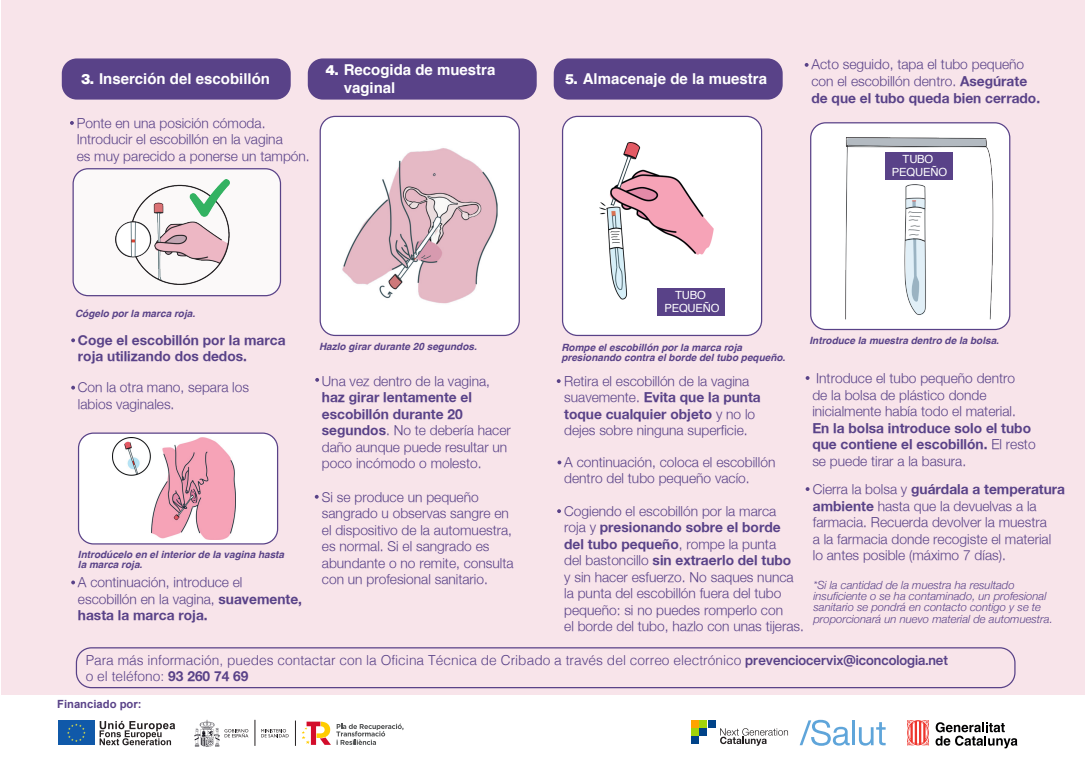
<style>
.page{position:relative;width:1088px;height:780px;background:#fff}
.page>*{position:absolute;margin:0;border:0;box-sizing:border-box;transform-origin:0 0}
.t1{font:700 15px/18px "Helvetica";color:#fff}
.t2{font:300 13.75px/16.5px "Helvetica Neue";color:#594288}
.t3{font:300 13.75px/16.2px "Helvetica";color:#594288}
.t4{font:700 13.75px/16.5px "Helvetica Neue";color:#594288}
.t5{font:italic 300 11.25px/11.2px "Helvetica Neue";color:#594288}
.t6{font:11.25px/13.5px "Helvetica";letter-spacing:-.015em;color:#fff;text-align:center}
.t7{font:700 11.25px "Arial";color:#594288}
.t8{font:italic 700 10px/10px "Helvetica";color:#594288}
.s1{font-family:"Helvetica Now Display";font-weight:900;font-size:13.75px}
.s2{font-weight:700}
.s3{font-weight:300}
.s4{font-family:"Helvetica Now Display";font-weight:700}
.s5{font-family:"Helvetica Neue";font-weight:700}
</style>
<div class="page">
<div style="left:1px;top:0;width:1084px;height:694px;background:#f8e4ea"></div>
<div style="left:691px;top:719px;width:7px;height:8px;background:#ffa300"></div>
<div style="left:699px;top:719px;width:8px;height:8px;background:#a2d40a"></div>
<div style="left:708px;top:719px;width:7px;height:8px;background:#004389"></div>
<div style="left:691px;top:728px;width:7px;height:7px;background:#a2d40a"></div>
<div style="left:699px;top:728px;width:8px;height:7px;background:#004389"></div>
<div style="left:691px;top:736px;width:7px;height:8px;background:#004389"></div>
<svg style="left:720px;top:728px;width:68px;height:17px"></svg>
<div style="left:58px;top:720px;width:37px;height:25px;background:#1059a9"></div>
<svg style="left:67px;top:723px;width:19px;height:19px"></svg>
<svg style="left:100px;top:720px;width:75px;height:25px"></svg>
<svg style="left:255px;top:719px;width:34px;height:26px"></svg>
<svg style="left:295px;top:720px;width:1px;height:25px"></svg>
<svg style="left:194px;top:719px;width:54px;height:27px"></svg>
<svg style="left:302px;top:721px;width:101px;height:23px"></svg>
<svg style="left:935px;top:722px;width:82px;height:26px"></svg>
<svg style="left:907px;top:720px;width:22px;height:25px"></svg>
<svg style="left:799px;top:719px;width:51px;height:26px"></svg>
<hr style="left:852px;top:720px;width:3px;height:25px;background:#5fa5da">
<svg style="left:859px;top:722px;width:26px;height:23px"></svg>
<div style="left:73px;top:169px;width:207px;height:126px;background:#fbf9f9;border-radius:15px"></div>
<div style="left:73px;top:168px;width:208px;height:128px;border:1px solid #594288;border-radius:15px"></div>
<div style="left:62px;top:58px;width:229px;height:42px;background:#594288;border-radius:15px"></div>
<svg style="left:70px;top:121px;width:4px;height:4px"></svg>
<div style="left:308px;top:58px;width:229px;height:42px;background:#594288;border-radius:15px"></div>
<div style="left:554px;top:58px;width:229px;height:42px;background:#594288;border-radius:15px"></div>
<div style="left:320px;top:116px;width:199px;height:219px;background:#fff;border-radius:15px"></div>
<img style="left:342px;top:148px;width:156px;height:156px">
<div style="left:320px;top:116px;width:200px;height:220px;border:1px solid #594288;border-radius:15px"></div>
<div style="left:562px;top:116px;width:199px;height:219px;background:#fff;border-radius:15px"></div>
<img style="left:599px;top:142px;width:115px;height:158px">
<div style="left:562px;top:116px;width:200px;height:220px;border:1px solid #594288;border-radius:15px"></div>
<svg style="left:315px;top:378px;width:4px;height:4px"></svg>
<svg style="left:557px;top:379px;width:4px;height:4px"></svg>
<svg style="left:557px;top:460px;width:4px;height:4px"></svg>
<svg style="left:71px;top:385px;width:4px;height:4px"></svg>
<svg style="left:71px;top:338px;width:4px;height:4px"></svg>
<svg style="left:71px;top:580px;width:4px;height:4px"></svg>
<div style="left:79px;top:433px;width:199px;height:111px;background:#fff;border-radius:15px"></div>
<img style="left:112px;top:437px;width:123px;height:102px">
<div style="left:78px;top:432px;width:200px;height:112px;border:1px solid #594288;border-radius:15px"></div>
<img style="left:116px;top:180px;width:113px;height:104px">
<svg style="left:315px;top:495px;width:4px;height:3px"></svg>
<div style="left:657px;top:288px;width:68px;height:28px;background:#594288"></div>
<svg style="left:805px;top:376px;width:4px;height:4px"></svg>
<div style="left:811px;top:123px;width:199px;height:206px;background:#fff;border-radius:15px"></div>
<img style="left:812px;top:124px;width:198px;height:195px">
<div style="left:810px;top:122px;width:200px;height:208px;border:1px solid #594288;border-radius:15px"></div>
<svg style="left:805px;top:63px;width:3px;height:4px"></svg>
<div style="left:76px;top:647px;width:939px;height:41px;border:1px solid #594288;border-radius:15px"></div>
<svg style="left:805px;top:487px;width:4px;height:4px"></svg>
<div style="left:885px;top:152px;width:67px;height:28px;background:#594288"></div>
<svg style="left:557px;top:509px;width:4px;height:4px"></svg>
<p class="t1" style="left:81px;top:69px;width:190px"><span class="s1">3.</span> Inserción del escobillón</p>
<p class="t2" style="left:77px;top:114px;width:235px">Ponte en una posición cómoda.<br>Introducir el escobillón en la vagina<br>es muy parecido a ponerse un tampón.</p>
<p class="t1" style="left:344px;top:60px;width:153px;text-indent:-18px"><span class="s1">4.</span> Recogida de muestra vaginal</p>
<p class="t1" style="left:565px;top:68px;width:203px"><span class="s1">5.</span> Almacenaje de la muestra</p>
<p class="t2" style="left:811px;top:56px;width:230px">Acto seguido, tapa el tubo pequeño con el escobillón dentro. <span class="s2">Asegúrate de que el tubo queda bien cerrado.</span></p>
<p class="t6" style="left:892px;top:151px;width:57px">TUBO<br>PEQUEÑO</p>
<p class="t8" style="left:75px;top:308px;width:122px">Cógelo por la marca roja.</p>
<p class="t4" style="left:78px;top:331px;width:209px">Coge el escobillón por la marca roja utilizando dos dedos.</p>
<p class="t2" style="left:78px;top:379px;width:173px">Con la otra mano, separa los labios vaginales.</p>
<p class="t8" style="left:78px;top:549px;width:208px">Introdúcelo en el interior de la vagina hasta la marca roja.</p>
<p class="t2" style="left:78px;top:574px;width:226px">A continuación, introduce el escobillón en la vagina, <span class="s2">suavemente, hasta la marca roja.</span></p>
<p class="t6" style="left:664px;top:287px;width:57px">TUBO<br>PEQUEÑO</p>
<p class="t8" style="left:809px;top:336px;width:191px">Introduce la muestra dentro de la bolsa.</p>
<p class="t8" style="left:319px;top:341px;width:159px">Hazlo girar durante 20 segundos.</p>
<p class="t8" style="left:561px;top:342px;width:225px">Rompe el escobillón por la marca roja presionando contra el borde del tubo pequeño.</p>
<p class="t2" style="left:322px;top:372px;width:170px">Una vez dentro de la vagina,</p>
<p class="t2" style="left:322px;top:388px;width:191px"><span class="s2">haz girar lentamente el escobillón durante 20 segundos</span>. No te debería hacer daño aunque puede resultar un poco incómodo o molesto.</p>
<p class="t2" style="left:322px;top:488px;width:193px">Si se produce un pequeño sangrado u observas sangre en el dispositivo de la automuestra, es normal. Si el sangrado es abundante o no remite, consulta con un profesional sanitario.</p>
<p class="t2" style="left:812px;top:369px;width:205px">Introduce el tubo pequeño dentro de la bolsa de plástico donde inicialmente había todo el material.</p>
<p class="t4" style="left:812px;top:419px;width:225px">En la bolsa introduce solo el tubo que contiene el escobillón. <span class="s3">El resto se puede tirar a la basura.</span></p>
<p class="t2" style="left:813px;top:481px;width:254px">Cierra la bolsa y <span class="s2">guárdala a temperatura ambiente</span> hasta que la devuelvas a la farmacia. Recuerda devolver la muestra<br>a la farmacia donde recogiste el material<br>lo antes posible (máximo 7 días).</p>
<p class="t2" style="left:564px;top:372px;width:198px">Retira el escobillón de la vagina suavemente. <span class="s2">Evita que la punta toque cualquier objeto</span> y no lo dejes sobre ninguna superficie.</p>
<p class="t2" style="left:564px;top:453px;width:213px">A continuación, coloca el escobillón dentro del tubo pequeño vacío.</p>
<p class="t2" style="left:564px;top:502px;width:241px">Cogiendo el escobillón por la marca<br>roja y <span class="s2">presionando sobre el borde del tubo pequeño</span>, rompe la punta<br>del bastoncillo <span class="s2">sin extraerlo del tubo<br></span>y sin hacer esfuerzo. No saques nunca la punta del escobillón fuera del tubo pequeño: si no puedes romperlo con<br>el borde del tubo, hazlo con unas tijeras.</p>
<p class="t5" style="left:813px;top:578px;width:241px">*Si la cantidad de la muestra ha resultado insuficiente o se ha contaminado, un profesional sanitario se pondrá en contacto contigo y se te proporcionará un nuevo material de automuestra.</p>
<p class="t3" style="left:86px;top:651px;width:864px">Para más información, puedes contactar con la Oficina Técnica de Cribado a través del correo electrónico <span class="s4">prevenciocervix@iconcologia.net </span>o el teléfono: <span class="s5">93 260 74 69</span></p>
<p class="t7" style="left:57px;top:696px;width:86px">Financiado por:</p>
</div>
